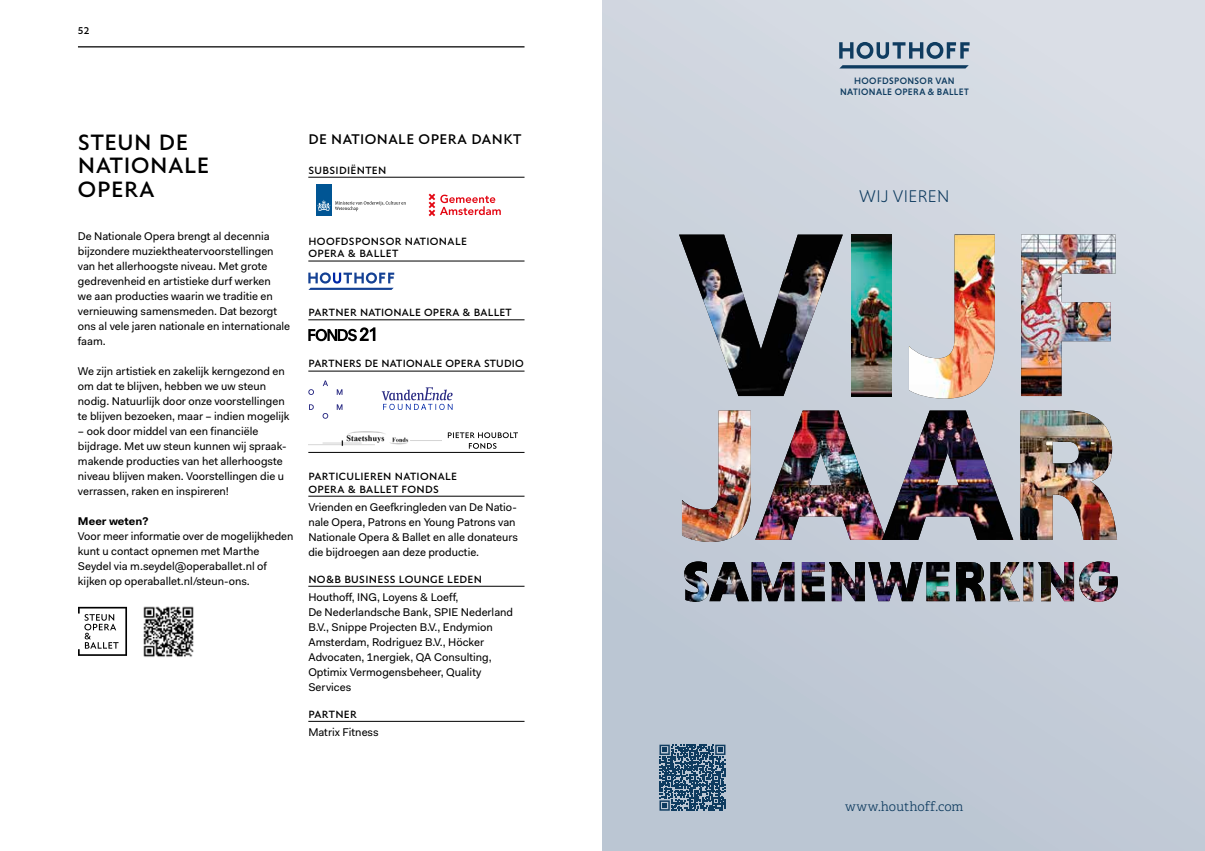
<style>
.page{position:relative;width:1205px;height:851px;background:#fff}
.page>*{position:absolute;margin:0;border:0;box-sizing:border-box;transform-origin:0 0}
.t1{font:600 23.75px/23.8px "Edward Pro";letter-spacing:.03em;color:#000}
.t2{font:300 17.25px "Niveau Grotesk";letter-spacing:.02em;color:#0f3c60}
.t3{font:600 15px "Edward Pro";letter-spacing:.03em;color:#000}
.t4{font:300 13px "Adelle";letter-spacing:-.005em;color:#0f3c60}
.t5{font:11.25px/15px "Fakt Pro";color:#000}
.t6{font:600 11.25px/12.5px "Edward Pro";letter-spacing:.03em;color:#000}
.t7{font:700 11.25px "Fakt Pro";color:#000}
.t8{font:600 10.62px "Edward Pro";color:#000}
.t9{font:500 9.5px/10.8px "Niveau Grotesk";letter-spacing:.035em;color:#0f3c60;text-align:center}
</style>
<div class="page">
<div style="left:602px;top:0;width:603px;height:850px;background:linear-gradient(to bottom,#d7dce4,#bbc5d3)"></div>
<img style="left:679px;top:234px;width:164px;height:162px">
<img style="left:851px;top:234px;width:41px;height:162px">
<img style="left:909px;top:234px;width:86px;height:164px">
<img style="left:1021px;top:234px;width:94px;height:162px">
<img style="left:682px;top:410px;width:331px;height:132px">
<img style="left:882px;top:410px;width:131px;height:130px">
<img style="left:1020px;top:410px;width:97px;height:130px">
<svg style="left:825px;top:561px;width:221px;height:40px"></svg>
<img style="left:684px;top:561px;width:141px;height:40px">
<img style="left:1046px;top:561px;width:72px;height:40px">
<img style="left:977px;top:562px;width:74px;height:39px">
<img style="left:829px;top:562px;width:148px;height:39px">
<svg style="left:839px;top:42px;width:130px;height:17px;background:#7f96aa"></svg>
<svg style="left:839px;top:65px;width:130px;height:3px"></svg>
<svg style="left:659px;top:744px;width:66px;height:66px;background:#486986"></svg>
<hr style="left:78px;top:46px;width:446px;height:1px;background:#000">
<svg style="left:78px;top:606px;width:49px;height:49px"></svg>
<img style="left:143px;top:606px;width:51px;height:51px">
<hr style="left:308px;top:177px;width:216px;height:1px;background:#000">
<div style="left:316px;top:184px;width:16px;height:31px;background:#005594"></div>
<svg style="left:317px;top:200px;width:89px;height:11px"></svg>
<svg style="left:429px;top:193px;width:72px;height:23px"></svg>
<hr style="left:308px;top:261px;width:216px;height:1px;background:#000">
<svg style="left:308px;top:272px;width:86px;height:18px"></svg>
<hr style="left:308px;top:319px;width:216px;height:1px;background:#000">
<svg style="left:308px;top:327px;width:67px;height:14px"></svg>
<hr style="left:308px;top:371px;width:216px;height:1px;background:#000">
<svg style="left:337px;top:389px;width:5px;height:6px"></svg>
<svg style="left:337px;top:404px;width:5px;height:6px"></svg>
<svg style="left:323px;top:380px;width:5px;height:6px"></svg>
<svg style="left:322px;top:413px;width:6px;height:5px"></svg>
<svg style="left:309px;top:404px;width:5px;height:6px"></svg>
<svg style="left:308px;top:389px;width:6px;height:6px"></svg>
<svg style="left:382px;top:387px;width:71px;height:23px"></svg>
<img style="left:308px;top:431px;width:133px;height:15px">
<svg style="left:448px;top:432px;width:70px;height:16px"></svg>
<hr style="left:308px;top:452px;width:216px;height:1px;background:#000">
<hr style="left:308px;top:496px;width:216px;height:1px;background:#000">
<hr style="left:308px;top:586px;width:216px;height:1px;background:#000">
<hr style="left:308px;top:721px;width:216px;height:1px;background:#000">
<p class="t8" style="left:78px;top:24px;width:13px">52</p>
<h1 class="t1" style="left:78px;top:130px;width:133px">STEUN DE<br>NATIONALE<br>OPERA</h1>
<p class="t5" style="left:78px;top:229px;width:214px">De Nationale Opera brengt al decennia bijzondere muziektheatervoorstellingen van het allerhoogste niveau. Met grote gedrevenheid en artistieke durf werken<br>we aan producties waarin we traditie en vernieuwing samensmeden. Dat bezorgt ons al vele jaren nationale en internationale faam.</p>
<p class="t5" style="left:78px;top:364px;width:213px">We zijn artistiek en zakelijk kerngezond en om dat te blijven, hebben we uw steun nodig. Natuurlijk door onze voorstellingen te blijven bezoeken, maar – indien mogelijk</p>
<p class="t5" style="left:78px;top:424px;width:210px">– ook door middel van een financiële bijdrage. Met uw steun kunnen wij spraak&shy;makende producties van het allerhoogste niveau blijven maken. Voorstellingen die u verrassen, raken en inspireren!</p>
<p class="t7" style="left:78px;top:514px;width:72px">Meer weten?</p>
<p class="t5" style="left:78px;top:529px;width:217px">Voor meer informatie over de mogelijkheden kunt u contact opnemen met Marthe Seydel via m.seydel@operaballet.nl of kijken op operaballet.nl/steun-ons.</p>
<h3 class="t3" style="left:308px;top:129px;width:214px">DE NATIONALE OPERA DANKT</h3>
<p class="t6" style="left:308px;top:164px;width:79px">SUBSIDIËNTEN</p>
<p class="t6" style="left:308px;top:235px;width:160px">HOOFDSPONSOR NATIONALE<br>OPERA &amp; BALLET</p>
<p class="t6" style="left:308px;top:306px;width:205px">PARTNER NATIONALE OPERA &amp; BALLET</p>
<p class="t6" style="left:308px;top:357px;width:217px">PARTNERS DE NATIONALE OPERA STUDIO</p>
<p class="t6" style="left:308px;top:470px;width:150px">PARTICULIEREN NATIONALE<br>OPERA &amp; BALLET FONDS</p>
<p class="t5" style="left:308px;top:500px;width:211px">Vrienden en Geefkringleden van De Natio&shy;nale Opera, Patrons en Young Patrons van Nationale Opera &amp; Ballet en alle donateurs die bijdroegen aan deze productie.</p>
<p class="t6" style="left:308px;top:572px;width:175px">NO&amp;B BUSINESS LOUNGE LEDEN</p>
<p class="t5" style="left:308px;top:590px;width:206px">Houthoff, ING, Loyens &amp; Loeff,<br>De Nederlandsche Bank, SPIE Nederland<br>B.V., Snippe Projecten B.V., Endymion<br>Amsterdam, Rodriguez B.V., Höcker<br>Advocaten, 1nergiek, QA Consulting,<br>Optimix Vermogensbeheer, Quality<br>Services</p>
<p class="t6" style="left:308px;top:707px;width:50px">PARTNER</p>
<p class="t5" style="left:308px;top:725px;width:72px">Matrix Fitness</p>
<p class="t9" style="left:840px;top:75px;width:130px">HOOFDSPONSOR VAN<br>NATIONALE OPERA &amp; BALLET</p>
<h2 class="t2" style="left:859px;top:186px;width:92px">WIJ VIEREN</h2>
<p class="t4" style="left:845px;top:798px;width:120px">www.houthoff.com</p>
</div>
